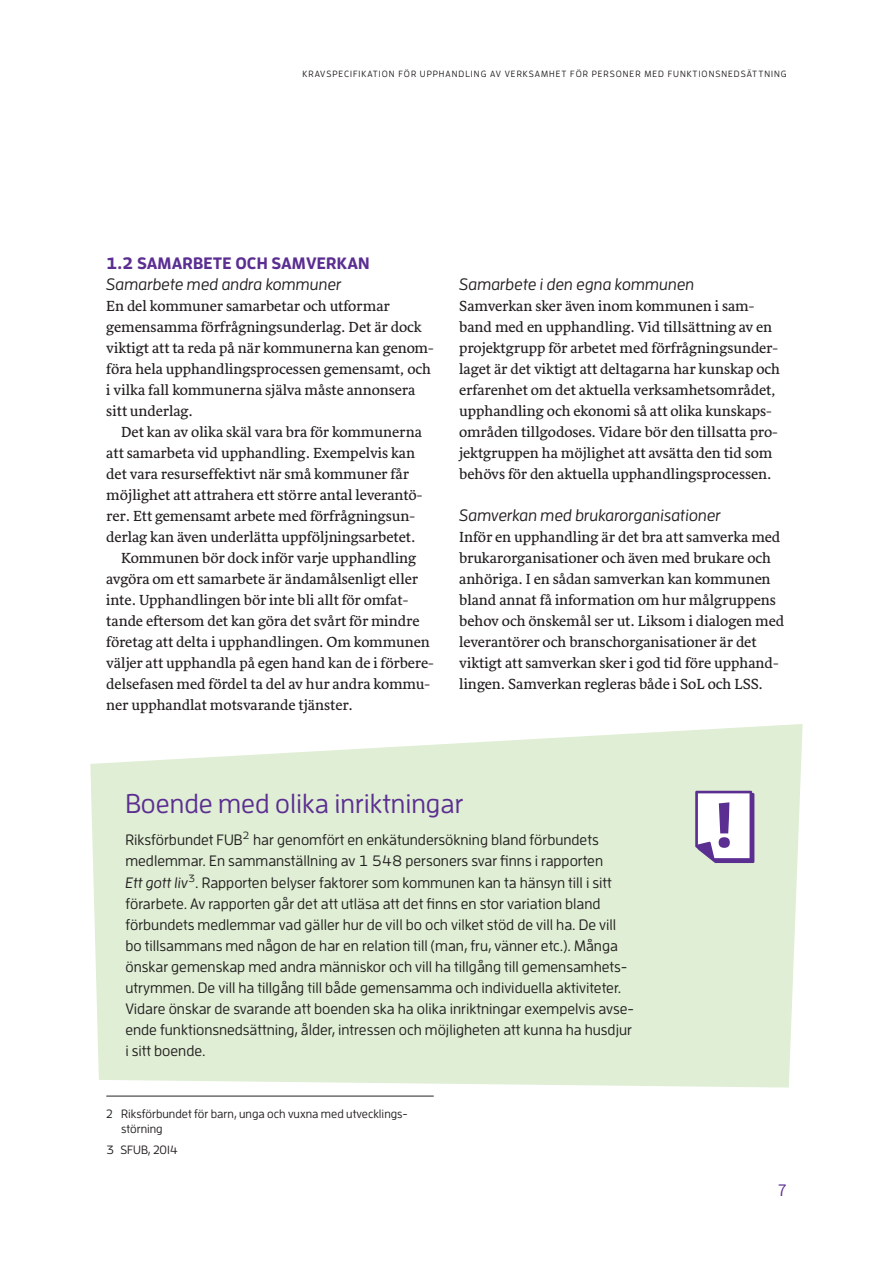
<style>
.page{position:relative;width:893px;height:1263px;background:#fff}
.page>*{position:absolute;margin:0;border:0;box-sizing:border-box;transform-origin:0 0}
.Rubrik_2{font:500 27px "Enzo OT";color:#5b2e91}
.Rubrik_3{font:italic 500 16.5px "Enzo OT";color:#231f20}
.Brödtext_1_a{font:italic 500 16.5px "Enzo OT";color:#231f20}
.Fotnot{font:700 16.5px "Enzo OT";letter-spacing:.01em;color:#5b2e91}
.t1{font:500 16.5px "Enzo OT";color:#5b2e91}
.Brödtext_1_a-2{font:15px/21px "Sirba";color:#231f20}
.Tabelltext{font:500 15px/21px "Enzo OT";color:#231f20}
.Brödtext_1_a-3{font:500 12px/15px "Enzo OT";color:#231f20}
.t2{font:500 9px "Enzo OT";letter-spacing:.11em;color:#231f20}
.s1{font-style:italic}
</style>
<div class="page">
<svg style="left:90px;top:724px;width:713px;height:363px;fill:#dfeed4"></svg>
<div style="left:104px;top:770px;width:680px;height:303px;background:#dfeed4"></div>
<svg style="left:695px;top:791px;width:59px;height:72px;background:#cabcda"></svg>
<hr style="left:106px;top:1095px;width:328px;height:2px;background:#6c6d70">
<p class="t2" style="left:303px;top:68px;width:486px">KRAVSPECIFIKATION FÖR UPPHANDLING AV VERKSAMHET FÖR PERSONER MED FUNKTIONSNEDSÄTTNING</p>
<p class="Fotnot" style="left:106px;top:253px;width:265px">1.2 SAMARBETE OCH SAMVERKAN</p>
<h3 class="Rubrik_3" style="left:106px;top:274px;width:237px">Samarbete med andra kommuner</h3>
<p class="Brödtext_1_a-2" style="left:106px;top:296px;width:329px">En del kommuner samarbetar och utformar gemensamma förfrågningsunderlag. Det är dock viktigt att ta reda på när kommunerna kan genom&shy;föra hela upphandlingsprocessen gemensamt, och i vilka fall kommunerna själva måste annonsera sitt underlag.</p>
<p class="Brödtext_1_a-2" style="left:106px;top:422px;width:318px;text-indent:15px">Det kan av olika skäl vara bra för kommunerna att samarbeta vid upphandling. Exempelvis kan det vara resurseffektivt när små kommuner får möjlighet att attrahera ett större antal leverantö&shy;rer. Ett gemensamt arbete med förfrågningsun&shy;derlag kan även underlätta uppföljningsarbetet.</p>
<p class="Brödtext_1_a-2" style="left:106px;top:548px;width:329px;text-indent:15px">Kommunen bör dock inför varje upphandling avgöra om ett samarbete är ändamålsenligt eller inte. Upphandlingen bör inte bli allt för omfat&shy;tande eftersom det kan göra det svårt för mindre företag att delta i upphandlingen. Om kommunen väljer att upphandla på egen hand kan de i förbere&shy;delsefasen med fördel ta del av hur andra kommu&shy;ner upphandlat motsvarande tjänster.</p>
<p class="Brödtext_1_a" style="left:459px;top:274px;width:237px">Samarbete i den egna kommunen</p>
<p class="Brödtext_1_a-2" style="left:459px;top:296px;width:322px">Samverkan sker även inom kommunen i sam&shy;band med en upphandling. Vid tillsättning av en projektgrupp för arbetet med förfrågningsunder&shy;laget är det viktigt att deltagarna har kunskap och erfarenhet om det aktuella verksamhetsområdet, upphandling och ekonomi så att olika kunskaps&shy;områden tillgodoses. Vidare bör den tillsatta pro&shy;jektgruppen ha möjlighet att avsätta den tid som behövs för den aktuella upphandlingsprocessen.</p>
<h3 class="Rubrik_3" style="left:459px;top:505px;width:263px">Samverkan med brukarorganisationer</h3>
<p class="Brödtext_1_a-2" style="left:459px;top:527px;width:327px">Inför en upphandling är det bra att samverka med brukarorganisationer och även med brukare och anhöriga. I en sådan samverkan kan kommunen bland annat få information om hur målgruppens behov och önskemål ser ut. Liksom i dialogen med leverantörer och branschorganisationer är det viktigt att samverkan sker i god tid före upphand&shy;lingen. Samverkan regleras både i SoL och LSS.</p>
<h2 class="Rubrik_2" style="left:125px;top:788px;width:339px">Boende med olika inriktningar</h2>
<p class="Tabelltext" style="left:125px;top:828px;width:479px">Riksförbundet FUB<sup>2</sup> har genomfört en enkätundersökning bland förbundets medlemmar. En sammanställning av 1 548 personers svar finns i rapporten</p>
<p class="Tabelltext" style="left:125px;top:872px;width:510px"><span class="s1">Ett gott liv</span><sup>3</sup>. Rapporten belyser faktorer som kommunen kan ta hänsyn till i sitt förarbete. Av rapporten går det att utläsa att det finns en stor variation bland förbundets medlemmar vad gäller hur de vill bo och vilket stöd de vill ha. De vill bo tillsammans med någon de har en relation till (man, fru, vänner etc.). Många önskar gemenskap med andra människor och vill ha tillgång till gemensamhets&shy;utrymmen. De vill ha tillgång till både gemensamma och individuella aktiviteter.<br>Vidare önskar de svarande att boenden ska ha olika inriktningar exempelvis avse&shy;ende funktionsnedsättning, ålder, intressen och möjligheten att kunna ha husdjur i sitt boende.</p>
<p class="Brödtext_1_a-3" style="left:121px;top:1106px;width:288px;text-indent:-15px">2 Riksförbundet för barn, unga och vuxna med utvecklings&shy;störning</p>
<p class="Brödtext_1_a-3" style="left:106px;top:1142px;width:73px">3 SFUB, 2014</p>
<p class="t1" style="left:778px;top:1180px;width:10px">7</p>
</div>
